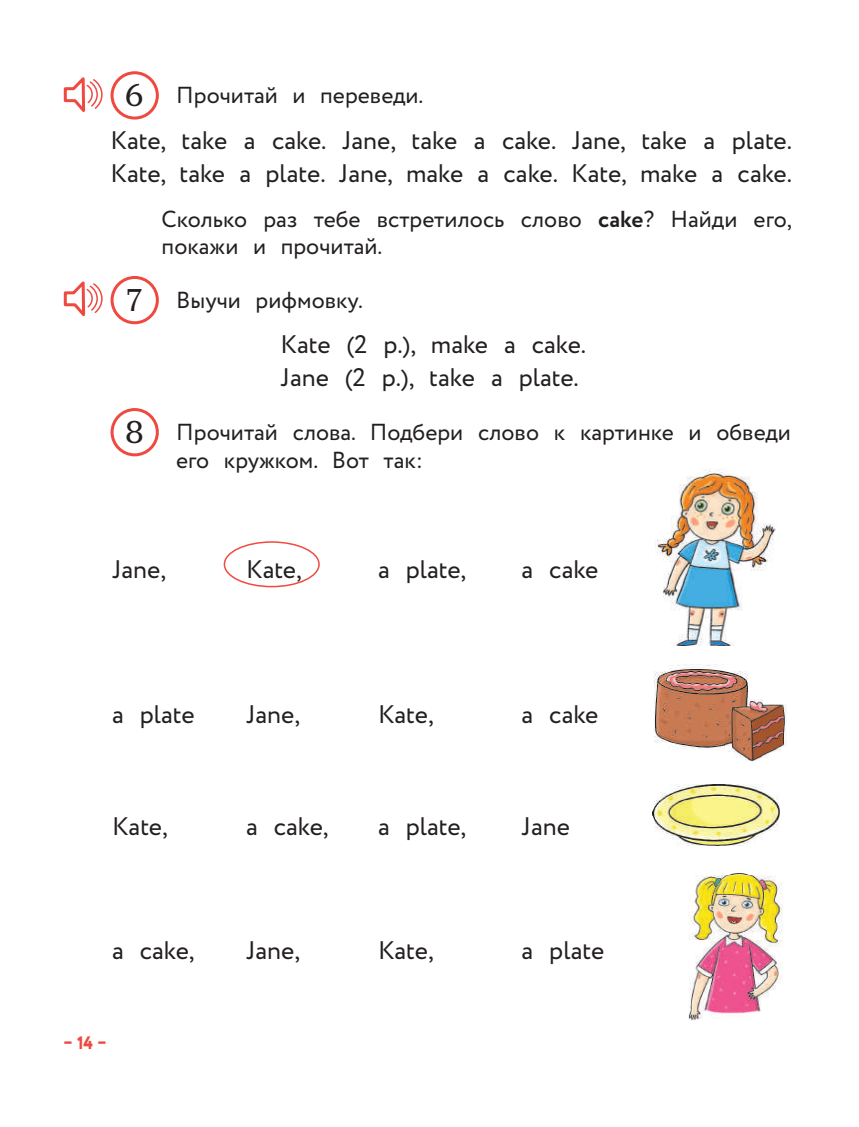
<style>
.page{position:relative;width:859px;height:1127px;background:#fff}
.page>*{position:absolute;margin:0;border:0;box-sizing:border-box;transform-origin:0 0}
.t1{font:31.35px "Circe Slab C";color:#231f20}
.t2{font:25.35px/33px "Circe";color:#231f20}
.t3{font:23.1px/27.8px "Circe";color:#231f20}
.t4{font:800 18px "Circe";color:#ef4940;scale:.9 1}
.s1{font-weight:700}
</style>
<div class="page">
<svg style="left:63px;top:77px;width:40px;height:35px"></svg>
<svg style="left:63px;top:281px;width:40px;height:36px"></svg>
<div style="left:111px;top:71px;width:48px;height:49px;border:3px solid #ef4940;border-radius:50%"></div>
<div style="left:111px;top:276px;width:48px;height:48px;border:3px solid #ef4940;border-radius:50%"></div>
<div style="left:111px;top:408px;width:48px;height:48px;border:3px solid #ef4940;border-radius:50%"></div>
<div style="left:224px;top:541px;width:96px;height:46px;border:1px solid #ef4940;border-radius:50%"></div>
<img style="left:655px;top:469px;width:121px;height:177px">
<img style="left:655px;top:486px;width:121px;height:5px">
<img style="left:688px;top:874px;width:95px;height:146px">
<img style="left:732px;top:873px;width:14px;height:1px">
<img style="left:654px;top:664px;width:94px;height:85px">
<img style="left:728px;top:699px;width:59px;height:62px">
<img style="left:726px;top:699px;width:23px;height:50px">
<img style="left:653px;top:785px;width:126px;height:60px">
<p class="t1" style="left:125px;top:82px;width:22px">6</p>
<p class="t3" style="left:176px;top:83px;width:249px">Прочитай и переведи.</p>
<p class="t2" style="left:111px;top:126px;width:683px">Kate, take а cake. Jane, take а cake. Jane, take a plate.<br>Kate, take a plate. Jane, make a cake. Kate, make a cake.</p>
<p class="t3" style="left:162px;top:207px;width:632px">Сколько раз тебе встретилось слово <span class="s1">cake</span>? Найди его, покажи и прочитай.</p>
<p class="t3" style="left:176px;top:288px;width:188px">Выучи рифмовку.</p>
<p class="t2" style="left:281px;top:330px;width:307px">Kate (2 р.), make а cake.<br>Jane (2 р.), take a plate.</p>
<p class="t3" style="left:176px;top:420px;width:616px">Прочитай слова. Подбери слово к картинке и обведи его кружком. Вот так:</p>
<p class="t1" style="left:126px;top:287px;width:19px">7</p>
<p class="t1" style="left:124px;top:419px;width:22px">8</p>
<p class="t2" style="left:112px;top:555px;width:56px">Jane,</p>
<p class="t2" style="left:246px;top:555px;width:57px">Kate,</p>
<p class="t2" style="left:378px;top:555px;width:90px">a plate,</p>
<p class="t2" style="left:522px;top:555px;width:78px">a cake</p>
<p class="t2" style="left:112px;top:700px;width:84px">a plate</p>
<p class="t2" style="left:246px;top:700px;width:56px">Jane,</p>
<p class="t2" style="left:378px;top:700px;width:57px">Kate,</p>
<p class="t2" style="left:522px;top:700px;width:78px">a cake</p>
<p class="t2" style="left:112px;top:812px;width:57px">Kate,</p>
<p class="t2" style="left:246px;top:812px;width:84px">a cake,</p>
<p class="t2" style="left:378px;top:812px;width:90px">a plate,</p>
<p class="t2" style="left:522px;top:812px;width:50px">Jane</p>
<p class="t2" style="left:112px;top:936px;width:84px">a cake,</p>
<p class="t2" style="left:246px;top:936px;width:56px">Jane,</p>
<p class="t2" style="left:378px;top:936px;width:57px">Kate,</p>
<p class="t2" style="left:522px;top:936px;width:84px">a plate</p>
<p class="t4" style="left:77px;top:1035px;width:19px">14</p>
</div>
